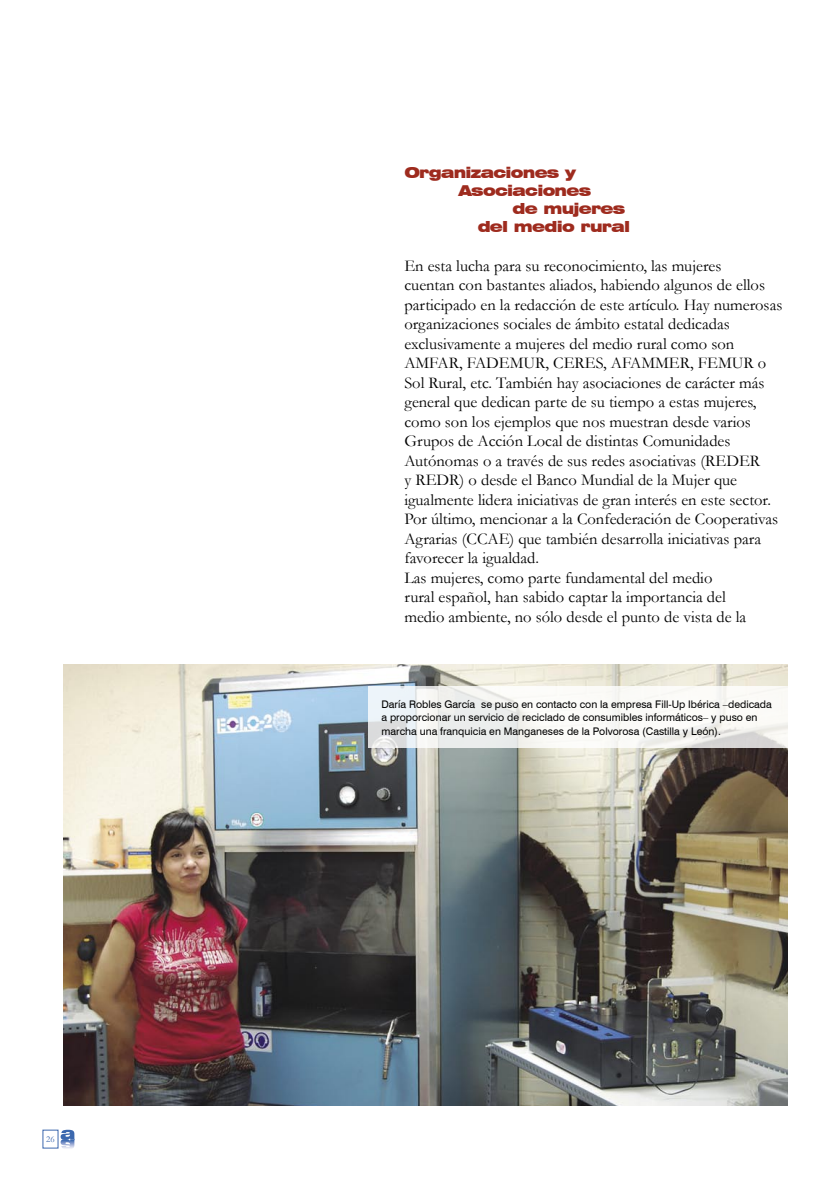
<style>
.page{position:relative;width:830px;height:1191px;background:#fff}
.page>*{position:absolute;margin:0;border:0;box-sizing:border-box;transform-origin:0 0}
.Texto_general{font:16.5px/19.5px "Garamond";color:#000}
.Ladillos{font:900 expanded 15px "Swiss 721 BT";letter-spacing:-.05em;color:#9e2b1e}
.Pie_de_Fotos{font:10.5px/13.5px "Swiss 721 BT";color:#000}
.t1{font:9px "Garamond";color:#3c68ae}
</style>
<div class="page">
<svg style="left:61px;top:1129px;width:14px;height:20px"></svg>
<img style="left:64px;top:665px;width:723px;height:441px">
<svg style="left:368px;top:686px;width:419px;height:62px;fill:#f8f8f6"></svg>
<p class="t1" style="left:46px;top:1133px;width:10px">26</p>
<p class="Ladillos" style="left:404px;top:163px;width:173px">Organizaciones y</p>
<p class="Ladillos" style="left:458px;top:181px;width:134px">Asociaciones</p>
<p class="Ladillos" style="left:512px;top:199px;width:114px">de mujeres</p>
<p class="Ladillos" style="left:477px;top:217px;width:154px">del medio rural</p>
<p class="Texto_general" style="left:404px;top:255px;width:379px">En esta lucha para su reconocimiento, las mujeres<br>cuentan con bastantes aliados, habiendo algunos de ellos participado en la redacción de este artículo. Hay numerosas organizaciones sociales de ámbito estatal dedicadas exclusivamente a mujeres del medio rural como son AMFAR, FADEMUR, CERES, AFAMMER, FEMUR o Sol Rural, etc. También hay asociaciones de carácter más general que dedican parte de su tiempo a estas mujeres, como son los ejemplos que nos muestran desde varios Grupos de Acción Local de distintas Comunidades Autónomas o a través de sus redes asociativas (REDER<br>y REDR) o desde el Banco Mundial de la Mujer que igualmente lidera iniciativas de gran interés en este sector.<br>Por último, mencionar a la Confederación de Cooperativas Agrarias (CCAE) que también desarrolla iniciativas para favorecer la igualdad.</p>
<p class="Texto_general" style="left:404px;top:567px;width:343px">Las mujeres, como parte fundamental del medio rural español, han sabido captar la importancia del medio ambiente, no sólo desde el punto de vista de la</p>
<p class="Pie_de_Fotos" style="left:381px;top:697px;width:392px">Daría Robles García se puso en contacto con la empresa Fill-Up Ibérica –dedicada a proporcionar un servicio de reciclado de consumibles informáticos– y puso en marcha una franquicia en Manganeses de la Polvorosa (Castilla y León).</p>
</div>
